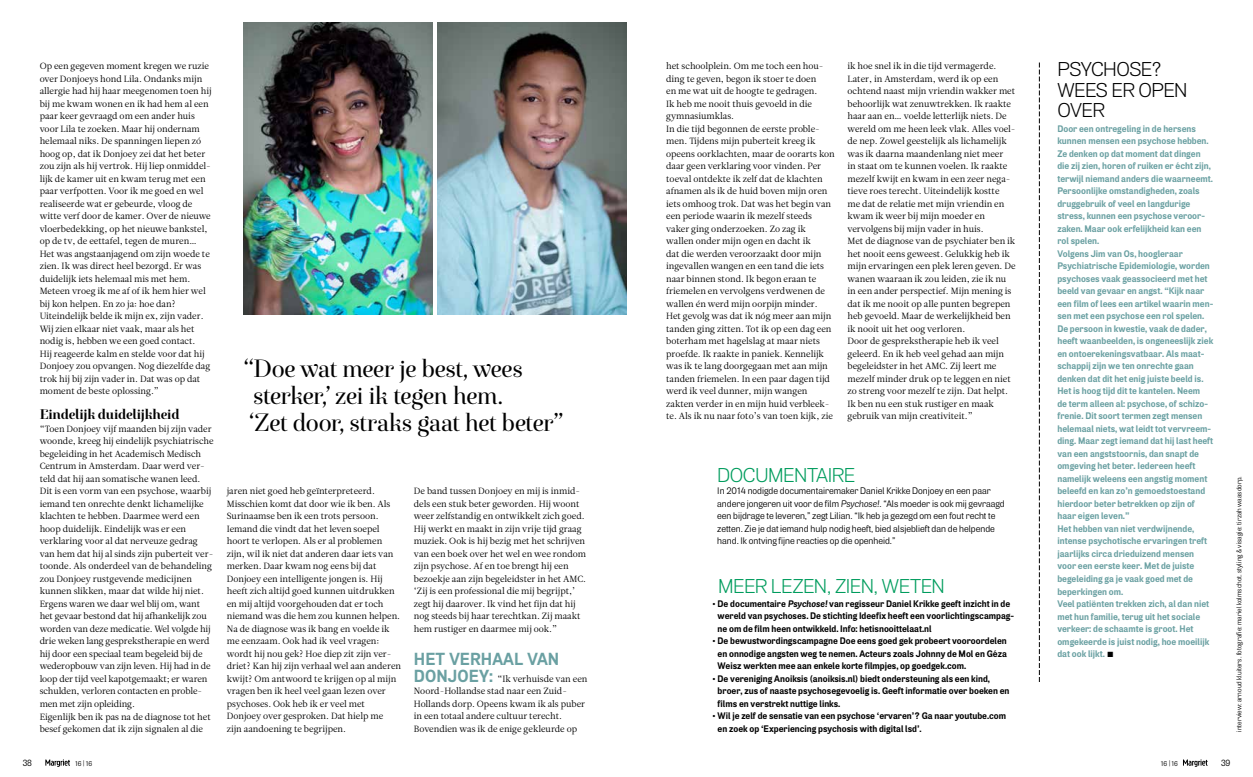
<style>
.page{position:relative;width:1253px;height:777px;background:#fff}
.page>*{position:absolute;margin:0;border:0;box-sizing:border-box;transform-origin:0 0}
.t1{font:25px/27.2px "Exquise FY";letter-spacing:-.035em;color:#000}
.t2{font:300 20px "Air";letter-spacing:-.025em;color:#009c5d;scale:1.05 1}
.t3{font:300 20px/20px "Air";letter-spacing:-.03em;color:#000;scale:1.05 1}
.t4{font:700 17.5px "Air";letter-spacing:.005em;color:#6aa0a2}
.t5{font:700 14px "Exquise FY";letter-spacing:-.015em;color:#000}
.t6{font:700 9.5px/12.5px "Air";color:#6aa0a2}
.t7{font:700 9.5px/12.5px "Air";color:#000}
.t8{font:9.5px/12.5px "Air";color:#000}
.t9{font:9px/12.5px "Leitura News Roman 1";color:#000}
.t10{font:9px "Air";color:#000}
.t11{font:7px "Air";letter-spacing:.005em;color:#000}
.t12{font:7px "European Pi Std 3";color:#000}
.s1{font-family:"Air";font-weight:700;font-size:17.5px;color:#6aa0a2}
.s2{font-style:italic}
.s3{font-size:6.5px}
</style>
<div class="page">
<img style="left:438px;top:23px;width:188px;height:292px">
<img style="left:244px;top:23px;width:188px;height:292px">
<svg style="left:1039px;top:63px;width:1px;height:619px"></svg>
<svg style="left:45px;top:759px;width:25px;height:8px"></svg>
<svg style="left:1183px;top:759px;width:25px;height:8px"></svg>
<p class="t9" style="left:40px;top:60px;width:173px">Op een gegeven moment kregen we ruzie over Donjoeys hond Lila. Ondanks mijn allergie had hij haar meegenomen toen hij bij me kwam wonen en ik had hem al een paar keer gevraagd om een ander huis voor Lila te zoeken. Maar hij ondernam helemaal niks. De spanningen liepen zó hoog op, dat ik Donjoey zei dat het beter zou zijn als hij vertrok. Hij liep onmiddel&shy;lijk de kamer uit en kwam terug met een paar verfpotten. Voor ik me goed en wel realiseerde wat er gebeurde, vloog de witte verf door de kamer. Over de nieuwe vloerbedekking, op het nieuwe bankstel, op de tv, de eettafel, tegen de muren… Het was angstaanjagend om zijn woede te zien. Ik was direct heel bezorgd. Er was duidelijk iets helemaal mis met hem.<br>Meteen vroeg ik me af of ik hem hier wel bij kon helpen. En zo ja: hoe dan?<br>Uiteindelijk belde ik mijn ex, zijn vader.<br>Wij zien elkaar niet vaak, maar als het nodig is, hebben we een goed contact.<br>Hij reageerde kalm en stelde voor dat hij Donjoey zou opvangen. Nog diezelfde dag trok hij bij zijn vader in. Dat was op dat moment de beste oplossing.”</p>
<h3 class="t5" style="left:40px;top:406px;width:141px">Eindelijk duidelijkheid</h3>
<p class="t9" style="left:40px;top:422px;width:176px">“Toen Donjoey vijf maanden bij zijn vader woonde, kreeg hij eindelijk psychiatrische begeleiding in het Academisch Medisch Centrum in Amsterdam. Daar werd ver&shy;teld dat hij aan somatische wanen leed.<br>Dit is een vorm van een psychose, waarbij iemand ten onrechte denkt lichamelijke klachten te hebben. Daarmee werd een hoop duidelijk. Eindelijk was er een verklaring voor al dat nerveuze gedrag van hem dat hij al sinds zijn puberteit ver&shy;toonde. Als onderdeel van de behandeling zou Donjoey rustgevende medicijnen kunnen slikken, maar dat wilde hij niet.<br>Ergens waren we daar wel blij om, want het gevaar bestond dat hij afhankelijk zou worden van deze medicatie. Wel volgde hij drie weken lang gesprekstherapie en werd hij door een speciaal team begeleid bij de wederopbouw van zijn leven. Hij had in de loop der tijd veel kapotgemaakt; er waren schulden, verloren contacten en proble&shy;men met zijn opleiding.<br>Eigenlijk ben ik pas na de diagnose tot het besef gekomen dat ik zijn signalen al die</p>
<h1 class="t1" style="left:244px;top:355px;width:321px">‘‘Doe wat meer je best, wees sterker,’ zei ik tegen hem.<br>‘Zet door, straks gaat het beter’’</h1>
<p class="t9" style="left:227px;top:485px;width:176px">jaren niet goed heb geïnterpreteerd.<br>Misschien komt dat door wie ik ben. Als Surinaamse ben ik een trots persoon.<br>Iemand die vindt dat het leven soepel hoort te verlopen. Als er al problemen zijn, wil ik niet dat anderen daar iets van merken. Daar kwam nog eens bij dat Donjoey een intelligente jongen is. Hij heeft zich altijd goed kunnen uitdrukken en mij altijd voorgehouden dat er toch niemand was die hem zou kunnen helpen.<br>Na de diagnose was ik bang en voelde ik me eenzaam. Ook had ik veel vragen: wordt hij nou gek? Hoe diep zit zijn ver&shy;driet? Kan hij zijn verhaal wel aan anderen kwijt? Om antwoord te krijgen op al mijn vragen ben ik heel veel gaan lezen over psychoses. Ook heb ik er veel met Donjoey over gesproken. Dat hielp me<br>zijn aandoening te begrijpen.</p>
<p class="t9" style="left:414px;top:485px;width:174px">De band tussen Donjoey en mij is inmid&shy;dels een stuk beter geworden. Hij woont weer zelfstandig en ontwikkelt zich goed.<br>Hij werkt en maakt in zijn vrije tijd graag muziek. Ook is hij bezig met het schrijven van een boek over het wel en wee rondom zijn psychose. Af en toe brengt hij een bezoekje aan zijn begeleidster in het AMC. ‘Zij is een professional die mij begrijpt,’ zegt hij daarover. Ik vind het fijn dat hij nog steeds bij haar terechtkan. Zij maakt hem rustiger en daarmee mij ook.”</p>
<h3 class="t4" style="left:414px;top:648px;width:147px">HET VERHAAL VAN</h3>
<p class="t9" style="left:414px;top:672px;width:175px"><span class="s1">DONJOEY:</span> “Ik verhuisde van een Noord-Hollandse stad naar een Zuid-Hollands dorp. Opeens kwam ik als puber in een totaal andere cultuur terecht.<br>Bovendien was ik de enige gekleurde op</p>
<p class="t9" style="left:666px;top:60px;width:170px">het schoolplein. Om me toch een hou&shy;ding te geven, begon ik stoer te doen<br>en me wat uit de hoogte te gedragen.<br>Ik heb me nooit thuis gevoeld in die gymnasiumklas.<br>In die tijd begonnen de eerste proble&shy;men. Tijdens mijn puberteit kreeg ik opeens oorklachten, maar de oorarts kon daar geen verklaring voor vinden. Per toeval ontdekte ik zelf dat de klachten afnamen als ik de huid boven mijn oren iets omhoog trok. Dat was het begin van een periode waarin ik mezelf steeds vaker ging onderzoeken. Zo zag ik wallen onder mijn ogen en dacht ik<br>dat die werden veroorzaakt door mijn ingevallen wangen en een tand die iets naar binnen stond. Ik begon eraan te friemelen en vervolgens verdwenen de wallen én werd mijn oorpijn minder.<br>Het gevolg was dat ik nóg meer aan mijn tanden ging zitten. Tot ik op een dag een boterham met hagelslag at maar niets proefde. Ik raakte in paniek. Kennelijk was ik te lang doorgegaan met aan mijn tanden friemelen. In een paar dagen tijd werd ik veel dunner, mijn wangen zakten verder in en mijn huid verbleek&shy;te. Als ik nu naar foto’s van toen kijk, zie</p>
<p class="t9" style="left:847px;top:60px;width:170px">ik hoe snel ik in die tijd vermagerde.<br>Later, in Amsterdam, werd ik op een ochtend naast mijn vriendin wakker met behoorlijk wat zenuwtrekken. Ik raakte haar aan en… voelde letterlijk niets. De wereld om me heen leek vlak. Alles voel&shy;de nep. Zowel geestelijk als lichamelijk was ik daarna maandenlang niet meer<br>in staat om te kunnen voelen. Ik raakte mezelf kwijt en kwam in een zeer nega&shy;tieve roes terecht. Uiteindelijk kostte<br>me dat de relatie met mijn vriendin en kwam ik weer bij mijn moeder en vervolgens bij mijn vader in huis.<br>Met de diagnose van de psychiater ben ik het nooit eens geweest. Gelukkig heb ik mijn ervaringen een plek leren geven. De wanen waaraan ik zou leiden, zie ik nu in een ander perspectief. Mijn mening is dat ik me nooit op alle punten begrepen heb gevoeld. Maar de werkelijkheid ben ik nooit uit het oog verloren.<br>Door de gesprekstherapie heb ik veel geleerd. En ik heb veel gehad aan mijn begeleidster in het AMC. Zij leert me mezelf minder druk op te leggen en niet zo streng voor mezelf te zijn. Dat helpt.<br>Ik ben nu een stuk rustiger en maak gebruik van mijn creativiteit.”</p>
<h2 class="t2" style="left:717px;top:463px;width:133px">DOCUMENTAIRE</h2>
<p class="t8" style="left:717px;top:485px;width:289px">In 2014 nodigde documentairemaker Daniel Krikke Donjoey en een paar andere jongeren uit voor de film <span class="s2">Psychose!</span>. “Als moeder is ook mij gevraagd een bijdrage te leveren,” zegt Lilian. “Ik heb ja gezegd om een fout recht te zetten. Zie je dat iemand hulp nodig heeft, bied alsjeblieft dan de helpende hand. Ik ontving fijne reacties op die openheid.”</p>
<h2 class="t2" style="left:718px;top:573px;width:217px">MEER LEZEN, ZIEN, WETEN</h2>
<p class="t7" style="left:718px;top:597px;width:298px;text-indent:-6px">• De documentaire <span class="s2">Psychose!</span> van regisseur Daniel Krikke geeft inzicht in de wereld van psychoses. De stichting Ideefix heeft een voorlichtingscampag&shy;ne om de film heen ontwikkeld. Info: hetisnooittelaat.nl</p>
<p class="t7" style="left:718px;top:635px;width:291px;text-align:justify;text-indent:-6px">• De bewustwordingscampagne Doe eens goed gek probeert vooroordelen en onnodige angsten weg te nemen. Acteurs zoals Johnny de Mol en Géza Weisz werkten mee aan enkele korte filmpjes, op goedgek.com.</p>
<p class="t7" style="left:718px;top:672px;width:293px;text-indent:-6px">• De vereniging Anoiksis (anoiksis.nl) biedt ondersteuning als een kind, broer, zus of naaste psychosegevoelig is. Geeft informatie over boeken en films en verstrekt nuttige links.</p>
<p class="t7" style="left:718px;top:710px;width:290px;text-indent:-6px">• Wil je zelf de sensatie van een psychose ‘ervaren’? Ga naar youtube.com en zoek op ‘Experiencing psychosis with digital lsd’.</p>
<h2 class="t3" style="left:1057px;top:60px;width:125px">PSYCHOSE?<br>WEES ER OPEN<br>OVER</h2>
<p class="t6" style="left:1057px;top:122px;width:157px">Door een ontregeling in de hersens kunnen mensen een psychose hebben.<br>Ze denken op dat moment dat dingen die zij zien, horen of ruiken er écht zijn, terwijl niemand anders die waarneemt.<br>Persoonlijke omstandigheden, zoals druggebruik of veel en langdurige stress, kunnen een psychose veroor&shy;zaken. Maar ook erfelijkheid kan een rol spelen.<br>Volgens Jim van Os, hoogleraar Psychiatrische Epidemiologie, worden psychoses vaak geassocieerd met het beeld van gevaar en angst. “Kijk naar een film of lees een artikel waarin men&shy;sen met een psychose een rol spelen.<br>De persoon in kwestie, vaak de dader, heeft waanbeelden, is ongeneeslijk ziek en ontoerekeningsvatbaar. Als maat&shy;schappij zijn we ten onrechte gaan denken dat dit het enig juiste beeld is.<br>Het is hoog tijd dit te kantelen. Neem<br>de term alleen al: psychose, of schizo&shy;frenie. Dit soort termen zegt mensen helemaal niets, wat leidt tot vervreem&shy;ding. Maar zegt iemand dat hij last heeft van een angststoornis, dan snapt de omgeving het beter. Iedereen heeft namelijk weleens een angstig moment beleefd en kan zo’n gemoedstoestand hierdoor beter betrekken op zijn of haar eigen leven.”<br>Het hebben van niet verdwijnende, intense psychotische ervaringen treft jaarlijks circa drieduizend mensen voor een eerste keer. Met de juiste begeleiding ga je vaak goed met de beperkingen om.<br>Veel patiënten trekken zich, al dan niet met hun familie, terug uit het sociale verkeer: de schaamte is groot. Het omgekeerde is juist nodig, hoe moeilijk dat ook lijkt.</p>
<p class="t12" style="left:1107px;top:650px;width:7px">■</p>
<p class="t11" style="left:1235px;top:732px;width:257px;rotate:-90deg">interview: arnoud kluiters. fotografie: mariel kolmschot. styling &amp; visagie: tirzah waasdorp.</p>
<p class="t10" style="left:23px;top:757px;width:11px">38</p>
<p class="t11" style="left:75px;top:759px;width:19px">16 <span class="s3">|</span>16</p>
<p class="t11" style="left:1161px;top:759px;width:19px">16 <span class="s3">|</span>16</p>
<p class="t10" style="left:1221px;top:757px;width:11px">39</p>
</div>
